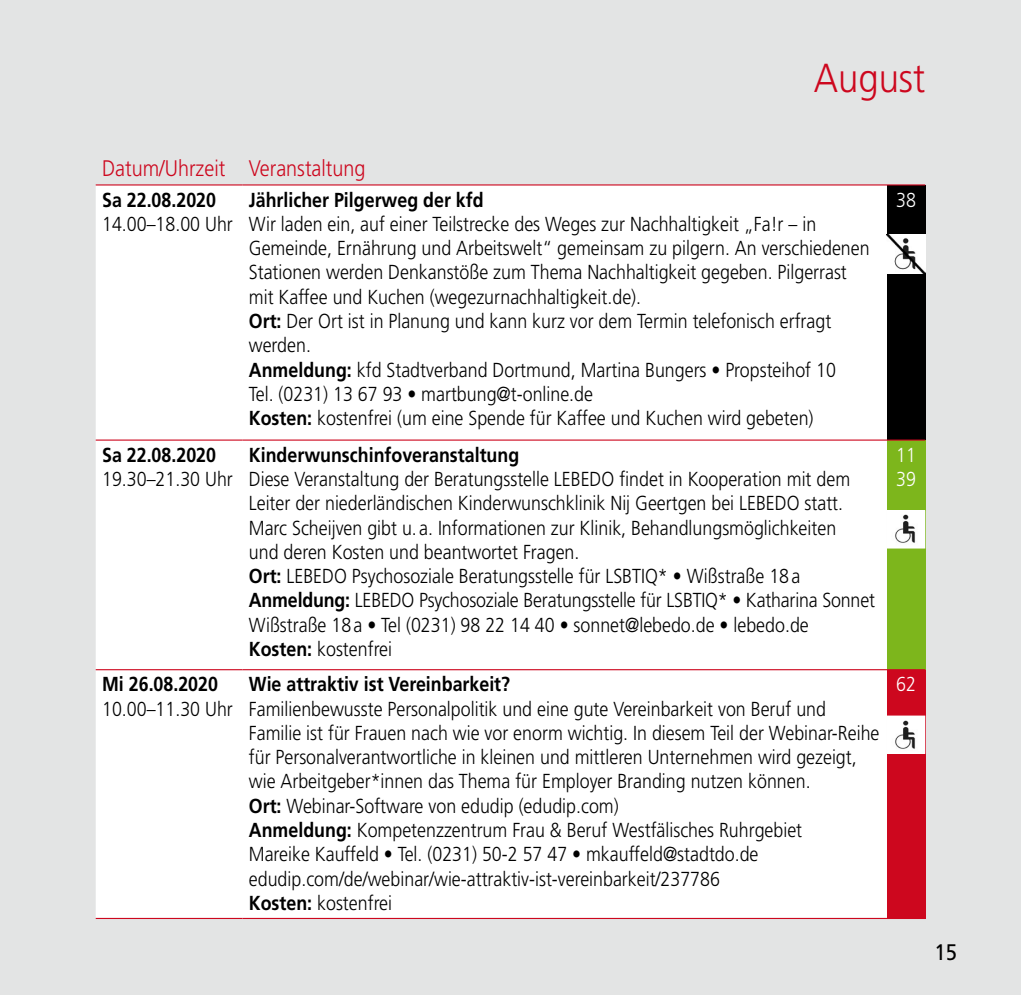
<style>
.page{position:relative;width:1021px;height:995px;background:#fff}
.page>*{position:absolute;margin:0;border:0;box-sizing:border-box;transform-origin:0 0}
.t1{font:300 40.5px "Frutiger LT";color:#cd071e;scale:.9 1}
.t2{font:300 22.5px "Frutiger LT Pro";color:#cd071e;scale:.88 1}
.t3{font:22.5px "Frutiger LT";color:#000;scale:.9 1}
.t4{font:300 20.25px/24.3px "Frutiger LT Pro";color:#000;scale:.88 1}
.t5{font:700 20.25px "Frutiger LT Pro";color:#000;scale:.88 1}
.t6{font:300 20.25px/24.3px "Frutiger LT";color:#fff;scale:.88 1}
.s1{font-weight:700}
</style>
<div class="page">
<div style="left:0;top:0;width:1020px;height:995px;background:#e3e4e4"></div>
<div style="left:96px;top:186px;width:791px;height:732px;background:#fff"></div>
<div style="left:887px;top:185px;width:38px;height:255px;background:#000"></div>
<div style="left:887px;top:440px;width:38px;height:230px;background:#7db61c"></div>
<div style="left:887px;top:670px;width:38px;height:248px;background:#cd071e"></div>
<hr style="left:96px;top:440px;width:146px;height:1px;background:#cd071e">
<hr style="left:242px;top:440px;width:645px;height:1px;background:#cd071e">
<hr style="left:887px;top:440px;width:38px;height:1px;background:#cd071e">
<hr style="left:96px;top:669px;width:146px;height:1px;background:#cd071e">
<hr style="left:242px;top:669px;width:645px;height:1px;background:#cd071e">
<hr style="left:887px;top:669px;width:38px;height:1px;background:#cd071e">
<hr style="left:96px;top:918px;width:146px;height:1px;background:#cd071e">
<hr style="left:242px;top:918px;width:645px;height:1px;background:#cd071e">
<hr style="left:887px;top:918px;width:38px;height:1px;background:#cd071e">
<hr style="left:96px;top:184px;width:146px;height:2px;background:#cd071e">
<hr style="left:242px;top:184px;width:645px;height:2px;background:#cd071e">
<hr style="left:887px;top:184px;width:38px;height:2px;background:#cd071e">
<img style="left:887px;top:235px;width:38px;height:38px">
<img style="left:889px;top:512px;width:34px;height:35px">
<div style="left:887px;top:510px;width:38px;height:39px;border:1px solid #fff"></div>
<img style="left:889px;top:718px;width:34px;height:34px">
<div style="left:887px;top:716px;width:38px;height:38px;border:1px solid #fff"></div>
<h1 class="t1" style="left:813px;top:55px;width:125px">August</h1>
<p class="t2" style="left:102px;top:155px;width:301px">Datum/Uhrzeit Veranstaltung</p>
<p class="t5" style="left:102px;top:188px;width:131px">Sa 22.08.2020</p>
<p class="t4" style="left:102px;top:212px;width:150px">14.00–18.00 Uhr</p>
<p class="t5" style="left:249px;top:188px;width:268px">Jährlicher Pilgerweg der kfd</p>
<p class="t4" style="left:249px;top:212px;width:707px">Wir laden ein, auf einer Teilstrecke des Weges zur Nachhaltigkeit „Fa!r – in Gemeinde, Ernährung und Arbeitswelt“ gemeinsam zu pilgern. An verschiedenen Stationen werden Denkanstöße zum Thema Nachhaltigkeit gegeben. Pilgerrast mit Kaffee und Kuchen (wegezurnachhaltigkeit.de).<br><span class="s1">Ort:</span> Der Ort ist in Planung und kann kurz vor dem Termin telefonisch erfragt werden.<br><span class="s1">Anmeldung:</span> kfd Stadtverband Dortmund, Martina Bungers • Propsteihof 10<br>Tel. (0231) 13 67 93 • martbung@t-online.de<br><span class="s1">Kosten:</span> kostenfrei (um eine Spende für Kaffee und Kuchen wird gebeten)</p>
<p class="t5" style="left:102px;top:443px;width:131px">Sa 22.08.2020</p>
<p class="t4" style="left:102px;top:467px;width:150px">19.30–21.30 Uhr</p>
<p class="t5" style="left:102px;top:672px;width:133px">Mi 26.08.2020</p>
<p class="t4" style="left:102px;top:697px;width:150px">10.00–11.30 Uhr</p>
<p class="t5" style="left:249px;top:443px;width:309px">Kinderwunschinfoveranstaltung</p>
<p class="t4" style="left:249px;top:467px;width:713px">Diese Veranstaltung der Beratungsstelle LEBEDO findet in Kooperation mit dem Leiter der niederländischen Kinderwunschklinik Nij Geertgen bei LEBEDO statt.<br>Marc Scheijven gibt u.a. Informationen zur Klinik, Behandlungsmöglichkeiten<br>und deren Kosten und beantwortet Fragen.<br><span class="s1">Ort:</span> LEBEDO Psychosoziale Beratungsstelle für LSBTIQ* • Wißstraße 18a <span class="s1">Anmeldung:</span> LEBEDO Psychosoziale Beratungsstelle für LSBTIQ* • Katharina Sonnet Wißstraße 18a • Tel (0231) 98 22 14 40 • sonnet@lebedo.de • lebedo.de <span class="s1">Kosten:</span> kostenfrei</p>
<p class="t5" style="left:249px;top:672px;width:298px">Wie attraktiv ist Vereinbarkeit?</p>
<p class="t4" style="left:249px;top:697px;width:718px">Familienbewusste Personalpolitik und eine gute Vereinbarkeit von Beruf und Familie ist für Frauen nach wie vor enorm wichtig. In diesem Teil der Webinar-Reihe für Personalverantwortliche in kleinen und mittleren Unternehmen wird gezeigt, wie Arbeitgeber*innen das Thema für Employer Branding nutzen können.<br><span class="s1">Ort:</span> Webinar-Software von edudip (edudip.com)<br><span class="s1">Anmeldung:</span> Kompetenzzentrum Frau &amp; Beruf Westfälisches Ruhrgebiet<br>Mareike Kauffeld • Tel. (0231) 50-2 57 47 • mkauffeld@stadtdo.de edudip.com/de/webinar/wie-attraktiv-ist-vereinbarkeit/237786<br><span class="s1">Kosten:</span> kostenfrei</p>
<p class="t6" style="left:896px;top:188px;width:24px">38</p>
<p class="t6" style="left:896px;top:443px;width:24px">11<br>39</p>
<p class="t6" style="left:896px;top:672px;width:24px">62</p>
<p class="t3" style="left:934px;top:938px;width:27px">15</p>
</div>
